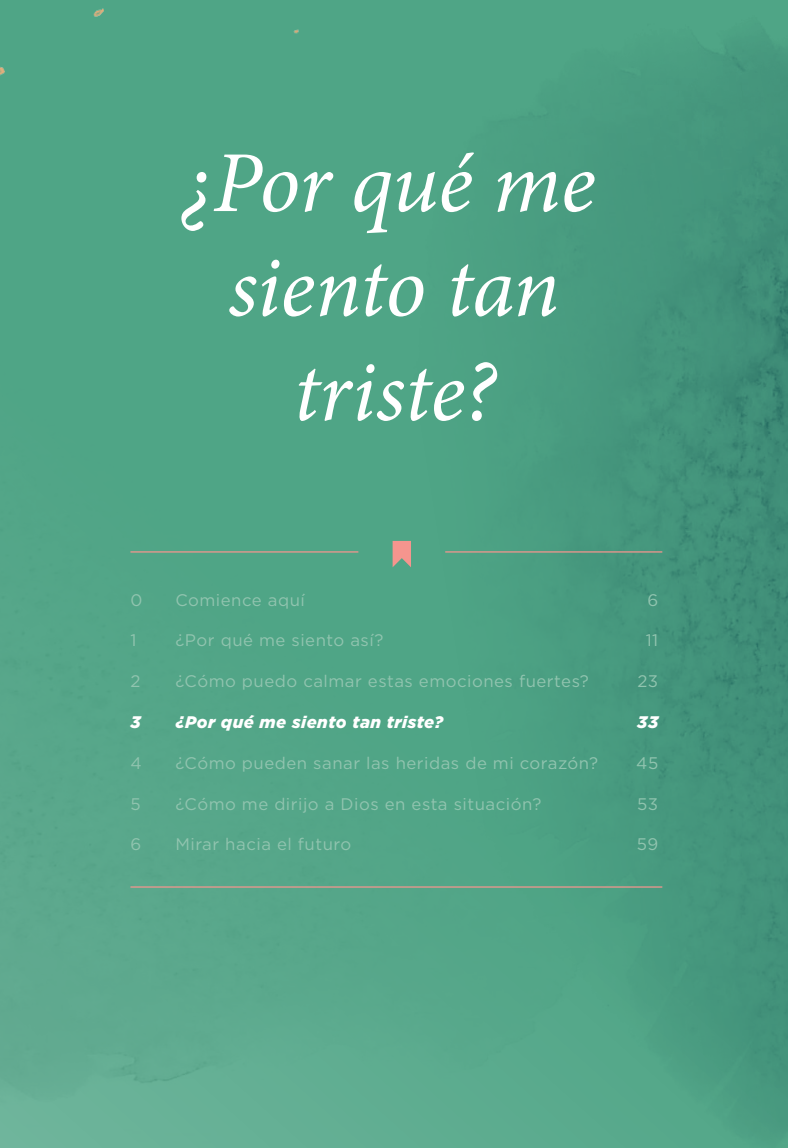
<style>
.page{position:relative;width:788px;height:1148px;background:#fff}
.page>*{position:absolute;margin:0;border:0;box-sizing:border-box;transform-origin:0 0}
.Heading_1{font:italic 87px/104.5px "Minion Pro";letter-spacing:-.01em;color:#fff;text-align:center}
.Section_TOC{font:16.75px "Gotham";letter-spacing:.03em;color:#91c4af}
.Section_TOC_White{font:italic 900 16.75px "Gotham";letter-spacing:.03em;color:#fff}
</style>
<div class="page">
<img style="left:0;top:0;width:328px;height:1141px">
<img style="left:328px;top:0;width:460px;height:1148px">
<hr style="left:130px;top:886px;width:532px;height:1px;background:#f5958e">
<hr style="left:445px;top:551px;width:217px;height:1px;background:#f5958e">
<hr style="left:130px;top:551px;width:228px;height:1px;background:#f5958e">
<svg style="left:392px;top:541px;width:19px;height:26px"></svg>
<p class="Heading_1" style="left:182px;top:131px;width:415px">¿Por qué me siento tan triste?</p>
<p class="Section_TOC" style="left:130px;top:589px;width:13px">0</p>
<p class="Section_TOC" style="left:175px;top:589px;width:131px">Comience aquí</p>
<p class="Section_TOC" style="left:647px;top:589px;width:12px">6</p>
<p class="Section_TOC" style="left:130px;top:630px;width:7px">1</p>
<p class="Section_TOC" style="left:175px;top:630px;width:209px">¿Por qué me siento así?</p>
<p class="Section_TOC" style="left:645px;top:630px;width:14px">11</p>
<p class="Section_TOC" style="left:130px;top:670px;width:12px">2</p>
<p class="Section_TOC" style="left:175px;top:670px;width:415px">¿Cómo puedo calmar estas emociones fuertes?</p>
<p class="Section_TOC" style="left:637px;top:670px;width:22px">23</p>
<p class="Section_TOC_White" style="left:130px;top:710px;width:12px">3</p>
<p class="Section_TOC_White" style="left:175px;top:710px;width:269px">¿Por qué me siento tan triste?</p>
<p class="Section_TOC_White" style="left:637px;top:710px;width:22px">33</p>
<p class="Section_TOC" style="left:130px;top:752px;width:13px">4</p>
<p class="Section_TOC" style="left:175px;top:752px;width:424px">¿Cómo pueden sanar las heridas de mi corazón?</p>
<p class="Section_TOC" style="left:636px;top:752px;width:23px">45</p>
<p class="Section_TOC" style="left:130px;top:793px;width:12px">5</p>
<p class="Section_TOC" style="left:175px;top:793px;width:367px">¿Cómo me dirijo a Dios en esta situación?</p>
<p class="Section_TOC" style="left:637px;top:793px;width:22px">53</p>
<p class="Section_TOC" style="left:130px;top:833px;width:12px">6</p>
<p class="Section_TOC" style="left:175px;top:833px;width:177px">Mirar hacia el futuro</p>
<p class="Section_TOC" style="left:636px;top:833px;width:23px">59</p>
</div>
